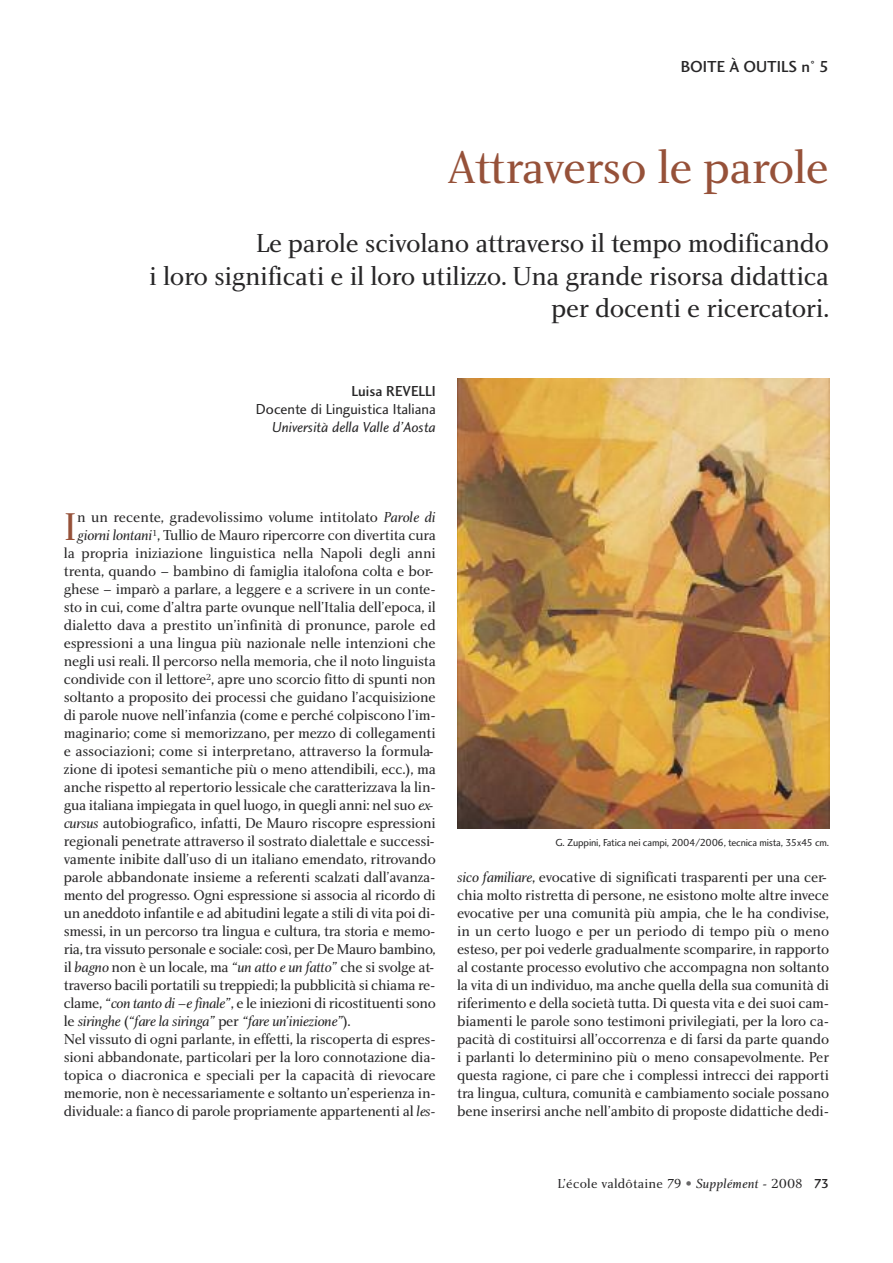
<style>
.page{position:relative;width:893px;height:1263px;background:#fff}
.page>*{position:absolute;margin:0;border:0;box-sizing:border-box;transform-origin:0 0}
.t1{font:48px "Charlotte Book Plain";letter-spacing:-.015em;color:#965139}
.t2{font:40.05px "Charlotte Book Plain";color:#965139}
.t3{font:27px/32.4px "Charlotte Book Plain";letter-spacing:-.015em;color:#272627;text-align:right}
.t4{font:16.5px "Charlotte Sans Medium Plain";color:#272627}
.t5{font:15px/18px "Charlotte Book Plain";letter-spacing:-.015em;color:#272627;text-align:right}
.t6{font:15px "Charlotte Book Italic Plain";letter-spacing:-.025em;color:#272627}
.t7{font:15px "Charlotte Sans Book Plain";color:#272627}
.t8{font:15px "Charlotte Sans Book Italic Plain";color:#272627}
.t9{font:15px "Charlotte Sans Medium Plain";color:#272627}
.t10{font:13.5px "Charlotte Book Plain";letter-spacing:.015em;color:#272627}
.t11{font:10.5px "Charlotte Sans Book Plain";letter-spacing:-.015em;color:#272627}
.s1{font-family:"Charlotte Book Italic Plain"}
.s2{font-family:"Charlotte Book Plain"}
.s3{color:#686768}
.s4{font-family:"Charlotte Sans Medium Plain"}
</style>
<div class="page">
<img style="left:457px;top:378px;width:372px;height:450px">
<p class="t4" style="left:681px;top:60px;width:150px">BOITE À OUTILS n° 5</p>
<h1 class="t1" style="left:448px;top:149px;width:383px">Attraverso le parole</h1>
<h3 class="t3" style="left:149px;top:229px;width:681px">Le parole scivolano attraverso il tempo modificando<br>i loro significati e il loro utilizzo. Una grande risorsa didattica per docenti e ricercatori.</h3>
<p class="t9" style="left:352px;top:385px;width:86px">Luisa REVELLI</p>
<p class="t7" style="left:256px;top:403px;width:181px">Docente di Linguistica Italiana</p>
<p class="t8" style="left:272px;top:421px;width:166px">Università della Valle d’Aosta</p>
<p class="t5" style="left:64px;top:509px;width:374px">n un recente, gradevolissimo volume intitolato <span class="s1">Parole di giorni lontani</span><sup>1</sup>, Tullio de Mauro ripercorre con divertita cura la propria iniziazione linguistica nella Napoli degli anni trenta, quando – bambino di famiglia italofona colta e bor&shy;ghese – imparò a parlare, a leggere e a scrivere in un conte&shy;sto in cui, come d’altra parte ovunque nell’Italia dell’epoca, il dialetto dava a prestito un’infinità di pronunce, parole ed espressioni a una lingua più nazionale nelle intenzioni che negli usi reali. Il percorso nella memoria, che il noto linguista condivide con il lettore<sup>2</sup>, apre uno scorcio fitto di spunti non soltanto a proposito dei processi che guidano l’acquisizione di parole nuove nell’infanzia (come e perché colpiscono l’im&shy;maginario; come si memorizzano, per mezzo di collegamenti e associazioni; come si interpretano, attraverso la formula&shy;zione di ipotesi semantiche più o meno attendibili, ecc.), ma anche rispetto al repertorio lessicale che caratterizzava la lin&shy;gua italiana impiegata in quel luogo, in quegli anni: nel suo <span class="s1">ex&shy;cursus</span> autobiografico, infatti, De Mauro riscopre espressioni regionali penetrate attraverso il sostrato dialettale e successi&shy;vamente inibite dall’uso di un italiano emendato, ritrovando parole abbandonate insieme a referenti scalzati dall’avanza&shy;mento del progresso. Ogni espressione si associa al ricordo di un aneddoto infantile e ad abitudini legate a stili di vita poi di&shy;smessi, in un percorso tra lingua e cultura, tra storia e memo&shy;ria, tra vissuto personale e sociale: così, per De Mauro bambino, il <span class="s1">bagno</span> non è un locale, ma <span class="s1">“un atto e un fatto”</span> che si svolge at&shy;traverso bacili portatili su treppiedi; la pubblicità si chiama re&shy;clame, <span class="s1">“con tanto di –e finale”</span>, e le iniezioni di ricostituenti sono</p>
<p class="t6" style="left:64px;top:1015px;width:289px"><span class="s2">le</span> siringhe <span class="s2">(</span>“fare la siringa” <span class="s2">per</span> “fare un’iniezione”<span class="s2">).</span></p>
<p class="t5" style="left:64px;top:1031px;width:374px;text-align:justify">Nel vissuto di ogni parlante, in effetti, la riscoperta di espres&shy;sioni abbandonate, particolari per la loro connotazione dia&shy;topica o diacronica e speciali per la capacità di rievocare memorie, non è necessariamente e soltanto un’esperienza in&shy;dividuale: a fianco di parole propriamente appartenenti al <span class="s1">les-</span></p>
<h2 class="t2" style="left:64px;top:512px;width:15px">I</h2>
<p class="t11" style="left:555px;top:839px;width:275px">G. Zuppini, Fatica nei campi, 2004/2006, tecnica mista, 35x45 cm.</p>
<p class="t5" style="left:457px;top:869px;width:374px;text-align:left"><span class="s1">sico familiare</span>, evocative di significati trasparenti per una cer&shy;chia molto ristretta di persone, ne esistono molte altre invece evocative per una comunità più ampia, che le ha condivise, in un certo luogo e per un periodo di tempo più o meno esteso, per poi vederle gradualmente scomparire, in rapporto al costante processo evolutivo che accompagna non soltanto la vita di un individuo, ma anche quella della sua comunità di riferimento e della società tutta. Di questa vita e dei suoi cam&shy;biamenti le parole sono testimoni privilegiati, per la loro ca&shy;pacità di costituirsi all’occorrenza e di farsi da parte quando i parlanti lo determinino più o meno consapevolmente. Per questa ragione, ci pare che i complessi intrecci dei rapporti tra lingua, cultura, comunità e cambiamento sociale possano bene inserirsi anche nell’ambito di proposte didattiche dedi-</p>
<p class="t10" style="left:558px;top:1178px;width:273px">L’école valdôtaine 79 <span class="s3">•</span> <span class="s1">Supplément</span> - 2008 <span class="s4">73</span></p>
</div>
